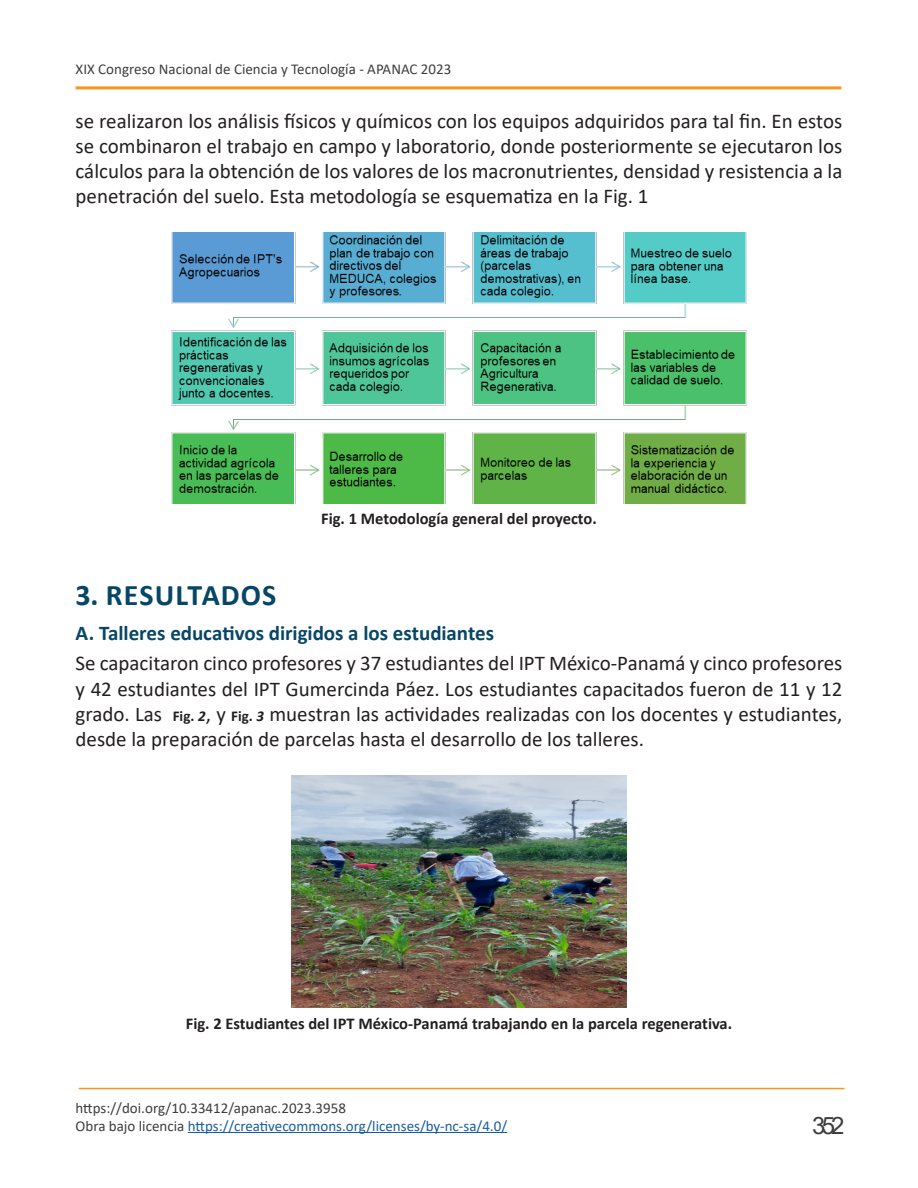
<style>
.page{position:relative;width:918px;height:1188px;background:#fff}
.page>*{position:absolute;margin:0;border:0;box-sizing:border-box;transform-origin:0 0}
.titulo_sub{font:700 30px "Calibri";letter-spacing:.035em;color:#074666}
.t1{font:24px "Arial";color:#3e3e3f}
.datos_portada_justif{font:21px/25.2px "Calibri";color:#231f20;text-align:justify}
.titulo_sub_encabezad{font:700 21px "Calibri";letter-spacing:-.005em;color:#074666}
.titulo_imagen{font:700 16.5px "Calibri";color:#231f20}
.t2{font:15px/17.4px "Calibri";color:#3e3e3f}
.s1{font-weight:700;font-size:15px}
.s2{font-weight:700;font-style:italic;font-size:15px}
.s3{color:#175d9e}
</style>
<div class="page">
<hr style="left:188px;top:1132px;width:319px;height:1px;background:#175d9e">
<hr style="left:79px;top:1088px;width:766px;height:1px;background:#f7951d">
<hr style="left:76px;top:86px;width:765px;height:3px;background:#f7951d">
<img style="left:171px;top:233px;width:576px;height:270px">
<img style="left:291px;top:775px;width:336px;height:233px">
<p class="t2" style="left:76px;top:60px;width:377px">XIX Congreso Nacional de Ciencia y Tecnología - APANAC 2023</p>
<p class="datos_portada_justif" style="left:76px;top:107px;width:768px">se realizaron los análisis físicos y químicos con los equipos adquiridos para tal fin. En estos se combinaron el trabajo en campo y laboratorio, donde posteriormente se ejecutaron los cálculos para la obtención de los valores de los macronutrientes, densidad y resistencia a la penetración del suelo. Esta metodología se esquematiza en la Fig. 1</p>
<p class="titulo_imagen" style="left:321px;top:507px;width:277px">Fig. 1 Metodología general del proyecto.</p>
<p class="titulo_sub" style="left:76px;top:574px;width:202px">3. RESULTADOS</p>
<p class="titulo_sub_encabezad" style="left:76px;top:618px;width:420px">A. Talleres educativos dirigidos a los estudiantes</p>
<p class="datos_portada_justif" style="left:76px;top:650px;width:768px">Se capacitaron cinco profesores y 37 estudiantes del IPT México-Panamá y cinco profesores y 42 estudiantes del IPT Gumercinda Páez. Los estudiantes capacitados fueron de 11 y 12 grado. Las <span class="s1">Fig.</span> <span class="s2">2</span>, y <span class="s1">Fig.</span> <span class="s2">3</span> muestran las actividades realizadas con los docentes y estudiantes, desde la preparación de parcelas hasta el desarrollo de los talleres.</p>
<p class="titulo_imagen" style="left:186px;top:1011px;width:548px">Fig. 2 Estudiantes del IPT México-Panamá trabajando en la parcela regenerativa.</p>
<p class="t2" style="left:76px;top:1099px;width:433px">https://doi.org/10.33412/apanac.2023.3958<br>Obra bajo licencia <span class="s3">https://creativecommons.org/licenses/by-nc-sa/4.0/</span></p>
<p class="t1" style="left:812px;top:1109px;width:34px">352</p>
</div>
